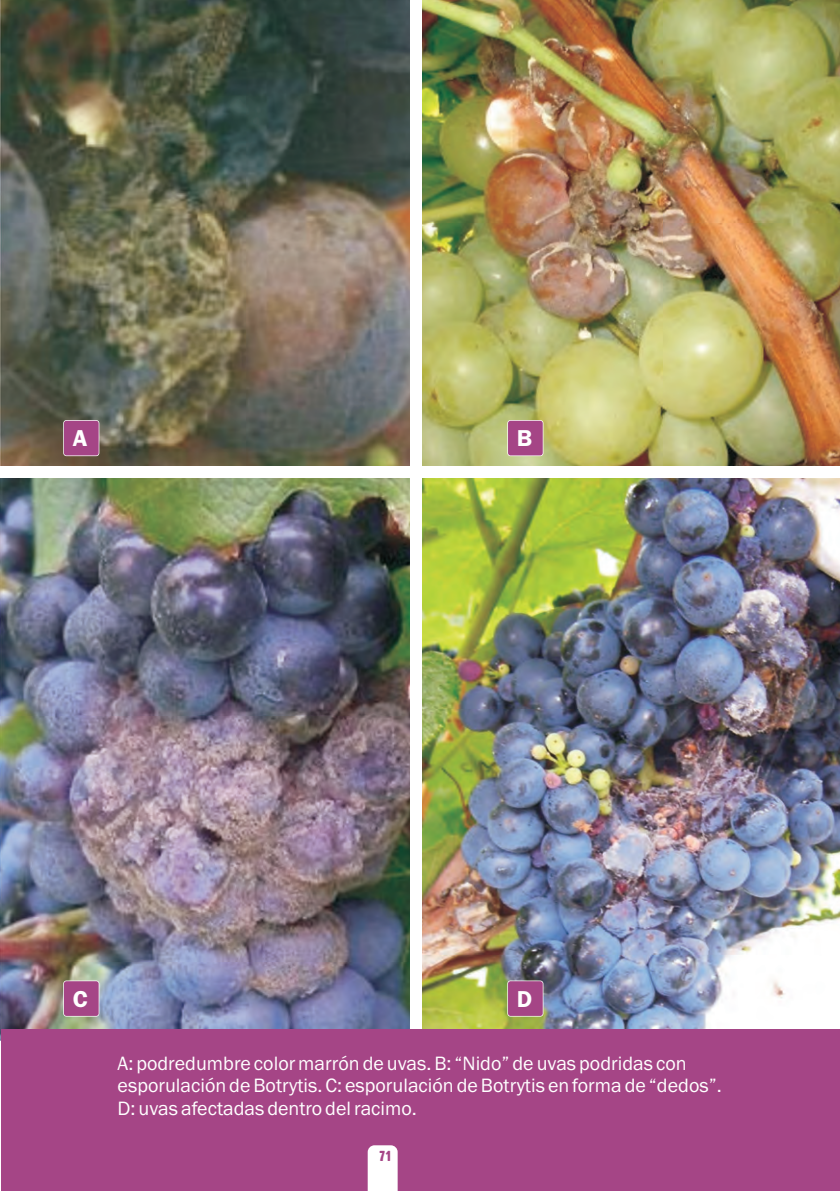
<style>
.page{position:relative;width:840px;height:1191px;background:#fff}
.page>*{position:absolute;margin:0;border:0;box-sizing:border-box;transform-origin:0 0}
.t1{font:600 23.8px "Franklin Gothic";color:#fff}
.t2{font:20px/22.6px "Franklin Gothic";color:#fff}
.t3{font:14px "Gothic 821 Condensed BT";color:#a54586}
</style>
<div class="page">
<img style="left:422px;top:478px;width:417px;height:551px">
<img style="left:0;top:478px;width:410px;height:563px">
<img style="left:0;top:0;width:410px;height:466px">
<img style="left:422px;top:0;width:417px;height:466px">
<svg style="left:63px;top:420px;width:36px;height:36px"></svg>
<div style="left:64px;top:421px;width:35px;height:34px;background:#a54586;border-radius:2px"></div>
<svg style="left:507px;top:420px;width:36px;height:36px"></svg>
<div style="left:507px;top:421px;width:35px;height:34px;background:#a54586;border-radius:2px"></div>
<svg style="left:63px;top:980px;width:36px;height:36px"></svg>
<div style="left:64px;top:981px;width:35px;height:35px;background:#a54586;border-radius:2px"></div>
<svg style="left:507px;top:980px;width:36px;height:36px"></svg>
<div style="left:507px;top:981px;width:35px;height:35px;background:#a54586;border-radius:2px"></div>
<div style="left:1px;top:1029px;width:838px;height:162px;background:#a54586"></div>
<svg style="left:367px;top:1145px;width:30px;height:46px"></svg>
<p class="t1" style="left:73px;top:429px;width:16px">A</p>
<p class="t1" style="left:516px;top:429px;width:17px">B</p>
<p class="t1" style="left:73px;top:989px;width:16px">C</p>
<p class="t1" style="left:516px;top:989px;width:17px">D</p>
<p class="t2" style="left:118px;top:1053px;width:605px">A: podredumbre color marrón de uvas. B: “Nido” de uvas podridas con esporulación de Botrytis. C: esporulación de Botrytis en forma de “dedos”.<br>D: uvas afectadas dentro del racimo.</p>
<p class="t3" style="left:379px;top:1150px;width:14px">71</p>
</div>
